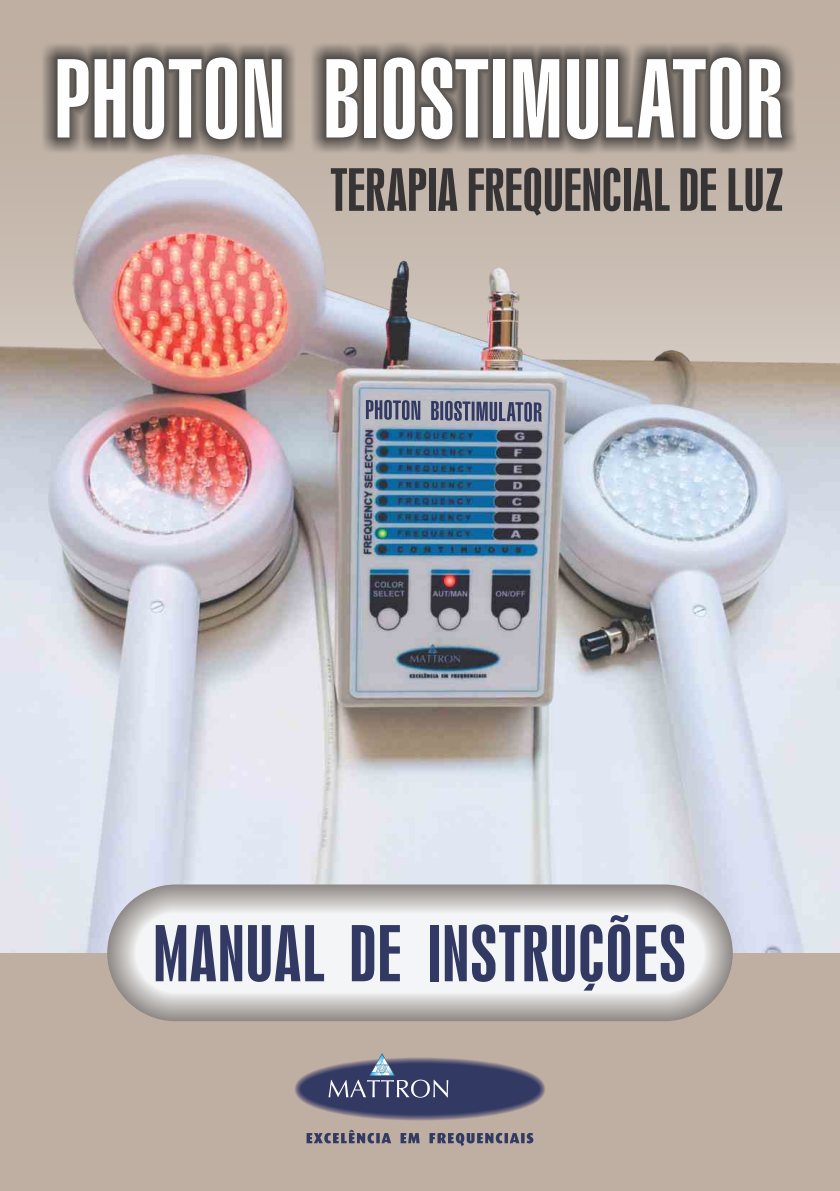
<style>
.page{position:relative;width:840px;height:1191px;background:#fff}
.page>*{position:absolute;margin:0;border:0;box-sizing:border-box;transform-origin:0 0}
.t1{font:900 extra-condensed 108.8px "Swiss 911 BT";letter-spacing:.02em;color:#fefefe}
.t2{font:71.8px "Swiss 924 BT Regular B";letter-spacing:.015em;color:#323962}
.t3{font:54.4px "Swiss 924 BT Regular B";color:#373435}
</style>
<div class="page">
<div style="left:0;top:0;width:839px;height:590px;background:#beafa2"></div>
<img style="left:0;top:155px;width:839px;height:798px">
<div style="left:0;top:953px;width:839px;height:238px;background:#beafa2"></div>
<svg style="left:295px;top:1053px;width:250px;height:68px"></svg>
<svg style="left:306px;top:1129px;width:227px;height:17px"></svg>
<div style="left:121px;top:898px;width:597px;height:109px;background:#bdbab7;border-radius:54px"></div>
<div style="left:123px;top:900px;width:593px;height:105px;background:#c3c0be;border-radius:52px"></div>
<div style="left:124px;top:901px;width:591px;height:103px;background:#c8c5c3;border-radius:51px"></div>
<div style="left:125px;top:902px;width:589px;height:101px;background:#cbc9c8;border-radius:50px"></div>
<div style="left:127px;top:904px;width:585px;height:97px;background:#d1cfce;border-radius:48px"></div>
<div style="left:128px;top:905px;width:583px;height:95px;background:#d5d4d3;border-radius:47px"></div>
<div style="left:129px;top:906px;width:581px;height:93px;background:#dbd9d8;border-radius:46px"></div>
<div style="left:130px;top:907px;width:579px;height:91px;background:#dededd;border-radius:45px"></div>
<div style="left:132px;top:909px;width:575px;height:87px;background:#e5e4e4;border-radius:43px"></div>
<div style="left:133px;top:910px;width:573px;height:85px;background:#e9eaea;border-radius:42px"></div>
<div style="left:134px;top:911px;width:571px;height:83px;background:#efefef;border-radius:41px"></div>
<div style="left:136px;top:913px;width:568px;height:79px;background:#f4f5f6;border-radius:40px"></div>
<svg style="left:444px;top:575px;width:11px;height:11px"></svg>
<div style="left:444px;top:576px;width:10px;height:9px;background:#ea413d;border-radius:50%"></div>
<svg style="left:445px;top:576px;width:9px;height:9px"></svg>
<svg style="left:446px;top:578px;width:6px;height:6px"></svg>
<div style="left:379px;top:530px;width:7px;height:7px;background:#62bc68;border-radius:50%"></div>
<svg style="left:379px;top:530px;width:6px;height:6px"></svg>
<img style="left:43px;top:43px;width:753px;height:112px">
<svg style="left:366px;top:400px;width:175px;height:22px;background:#787c92"></svg>
<h1 class="t1" style="left:54px;top:55px;width:728px">PHOTON BIOSTIMULATOR</h1>
<p class="t3" style="left:330px;top:169px;width:454px">TERAPIA FREQUENCIAL DE LUZ</p>
<h2 class="t2" style="left:153px;top:926px;width:534px">MANUAL DE INSTRUÇÕES</h2>
</div>
